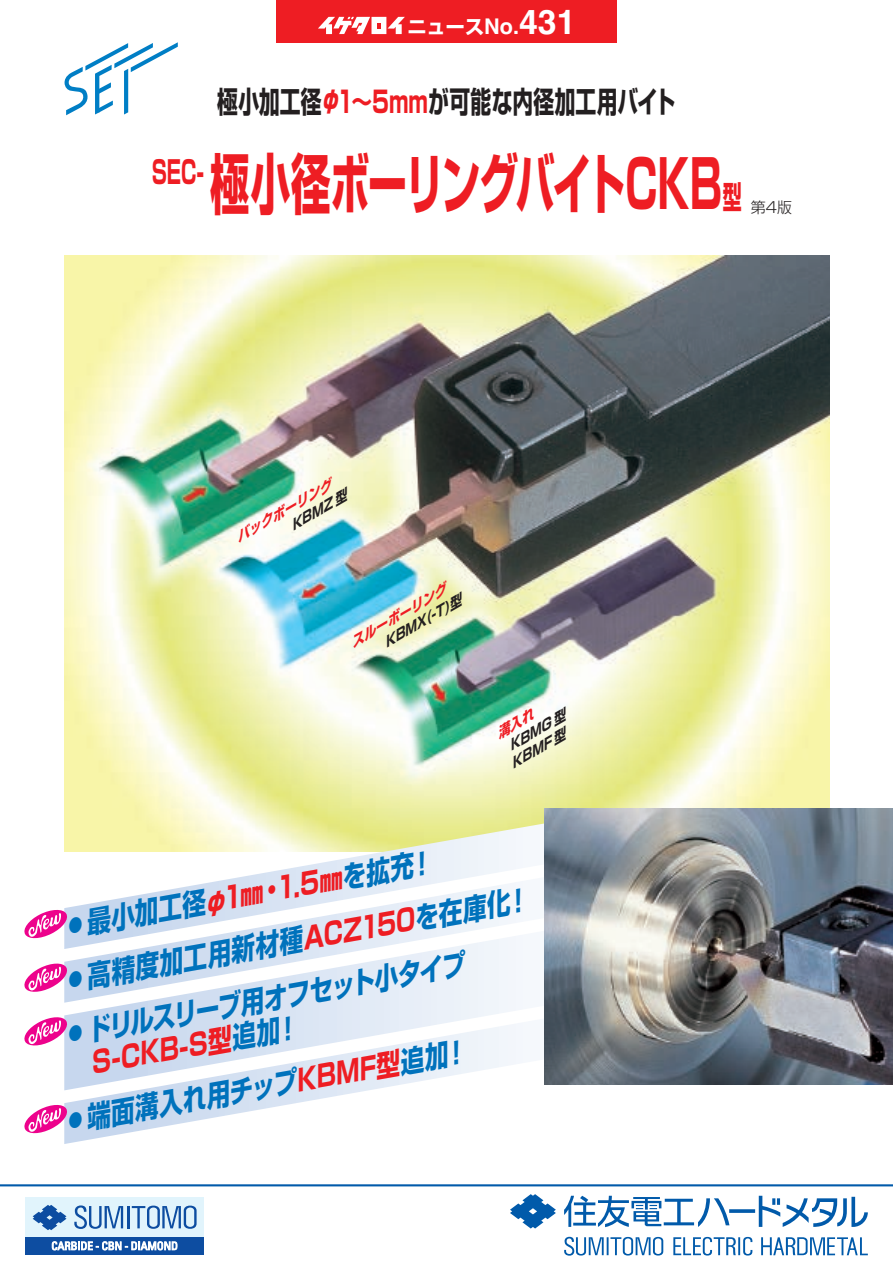
<style>
.page{position:relative;width:893px;height:1263px;background:#fff}
.page>*{position:absolute;margin:0;border:0;box-sizing:border-box;transform-origin:0 0}
.t1{font:700 65.85px "Shin Go";letter-spacing:-.03em;color:#ee1d23;scale:.6 1}
.t2{font:700 29.7px "Shin Go";color:#231f20;scale:.7 1}
.t3{font:italic 700 29.55px/32.5px "Shin Go";color:#0072bc;scale:.81 1}
.t4{font:700 19.2px "Shin Go";color:#fff}
.t5{font:300 15px "Shin Go";color:#231f20}
.t6{font:italic 700 13.5px/16.5px "Shin Go";color:#231f20}
.t7{font:italic 700 13.5px "Shin Go";color:#ee1d23}
.s1{font-family:"Helvetica";font-size:21.6px}
.s2{font-family:"Helvetica";font-size:34.05px}
.s3{color:#ee1d23}
.s4{font-size:31.5px}
.s5{font-size:17.7px}
</style>
<div class="page">
<img style="left:64px;top:256px;width:766px;height:556px">
<div style="left:25px;top:1197px;width:179px;height:40px;background:#e1f4fc"></div>
<svg style="left:33px;top:1205px;width:33px;height:25px"></svg>
<svg style="left:74px;top:1205px;width:49px;height:24px"></svg>
<hr style="left:127px;top:1206px;width:3px;height:22px;background:#0d4da1">
<svg style="left:132px;top:1205px;width:65px;height:24px"></svg>
<div style="left:25px;top:1237px;width:179px;height:17px;background:#0d4da1"></div>
<svg style="left:52px;top:1241px;width:125px;height:9px"></svg>
<hr style="left:0;top:1184px;width:893px;height:2px;background:#015aaa">
<svg style="left:64px;top:812px;width:480px;height:53px"></svg>
<svg style="left:66px;top:865px;width:457px;height:54px"></svg>
<svg style="left:64px;top:919px;width:459px;height:88px"></svg>
<svg style="left:64px;top:1007px;width:459px;height:137px"></svg>
<svg style="left:65px;top:42px;width:113px;height:73px"></svg>
<div style="left:277px;top:0;width:340px;height:43px;background:#ee1d23"></div>
<svg style="left:318px;top:17px;width:52px;height:17px"></svg>
<svg style="left:388px;top:17px;width:17px;height:17px"></svg>
<div style="left:371px;top:17px;width:15px;height:17px;background:#fff"></div>
<svg style="left:377px;top:23px;width:3px;height:6px"></svg>
<svg style="left:510px;top:1194px;width:358px;height:62px"></svg>
<img style="left:544px;top:808px;width:349px;height:277px">
<svg style="left:24px;top:908px;width:45px;height:32px"></svg>
<svg style="left:24px;top:962px;width:45px;height:31px"></svg>
<svg style="left:24px;top:1016px;width:45px;height:31px"></svg>
<svg style="left:24px;top:1103px;width:45px;height:32px"></svg>
<svg style="left:499px;top:706px;width:35px;height:34px"></svg>
<p class="t4" style="left:407px;top:14px;width:170px">ニュース<span class="s1">No.</span><span class="s2">431</span></p>
<p class="t2" style="left:217px;top:82px;width:657px">極小加工径<span class="s3">φ1～5mm</span>が可能な内径加工用バイト</p>
<h1 class="t1" style="left:152px;top:140px;width:985px"><sup>SEC-</sup> 極小径ボーリングバイトCKB<span class="s4">型</span></h1>
<p class="t5" style="left:751px;top:197px;width:43px">第4版</p>
<p class="t7" style="left:231px;top:531px;width:109px;rotate:-30deg">バックボーリング</p>
<p class="t6" style="left:286px;top:518px;width:64px;rotate:-30deg">KBMZ 型</p>
<p class="t7" style="left:346px;top:635px;width:109px;rotate:-30deg">スルーボーリング</p>
<p class="t6" style="left:379px;top:635px;width:89px;rotate:-30deg">KBMX(-T)型</p>
<p class="t6" style="left:498px;top:742px;width:72px;text-indent:7px;rotate:-30deg">KBMG 型<br>KBMF 型</p>
<p class="t3" style="left:64px;top:908px;width:458px;rotate:-10deg"><span class="s5">●</span> 最小加工径<span class="s3">φ1㎜・1.5㎜</span>を拡充！</p>
<p class="t3" style="left:64px;top:962px;width:579px;rotate:-10deg"><span class="s5">●</span> 高精度加工用新材種<span class="s3">ACZ150</span>を在庫化！</p>
<p class="t3" style="left:81px;top:1013px;width:477px;text-indent:-17px;rotate:-10deg"><span class="s5">●</span> ドリルスリーブ用オフセット小タイプ<br><span class="s3">S-CKB-S型</span>追加！</p>
<p class="t3" style="left:64px;top:1103px;width:502px;rotate:-10deg"><span class="s5">●</span> 端面溝入れ用チップ<span class="s3">KBMF型</span>追加！</p>
</div>
